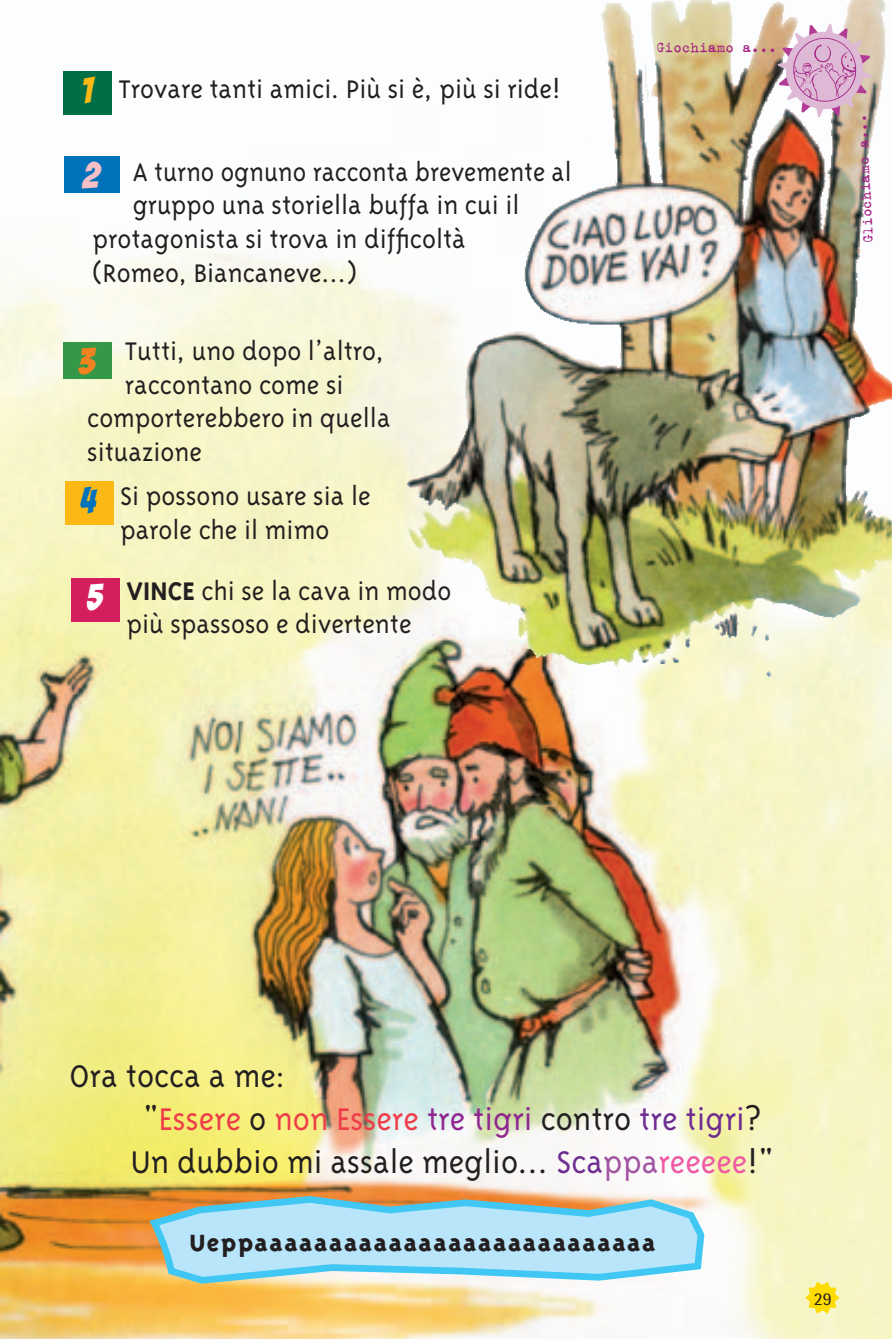
<style>
.page{position:relative;width:892px;height:1339px;background:#fff}
.page>*{position:absolute;margin:0;border:0;box-sizing:border-box;transform-origin:0 0}
.t1{font:300 36px "Triplex";color:#231f20}
.t2{font:300 36px "Triplex";color:#ee3d49}
.t3{font:36px "Bada Boom BB";color:#f9bfc6}
.t4{font:36px "Bada Boom BB";color:#f58220}
.t5{font:36px "Bada Boom BB";color:#0072bc}
.t6{font:36px "Bada Boom BB";color:#fff}
.t7{font:300 29.25px/33.8px "Triplex";color:#231f20}
.t8{font:800 27px "Triplex";letter-spacing:.05em;color:#231f20}
.t9{font:18px "Rotis Semi Sans";color:#231f20}
.t10{font:15.75px "Trixie";color:#a42383}
.s1{font-family:"Bada Boom BB";font-weight:400;font-size:36px;color:#fcb814}
.s2{font-weight:700}
.s3{color:#231f20}
.s4{color:#90268f}
.s5{color:#6e2c91}
.s6{color:#a153a1}
.s7{color:#ef59a1}
</style>
<div class="page">
<img style="left:0;top:0;width:892px;height:1338px">
<img style="left:742px;top:0;width:125px;height:230px">
<svg style="left:805px;top:1281px;width:34px;height:32px"></svg>
<svg style="left:777px;top:23px;width:94px;height:95px"></svg>
<div style="left:786px;top:32px;width:76px;height:77px;background:#deb9d6;border-radius:50%"></div>
<div style="left:786px;top:32px;width:77px;height:77px;border:1px solid #deb9d6;border-radius:50%"></div>
<img style="left:790px;top:35px;width:68px;height:69px">
<svg style="left:148px;top:1192px;width:560px;height:94px;background:#b6d7de"></svg>
<div style="left:63px;top:71px;width:49px;height:43px;background:#016f45"></div>
<div style="left:65px;top:156px;width:55px;height:36px;background:#0072bc"></div>
<div style="left:63px;top:342px;width:49px;height:37px;background:#359847"></div>
<div style="left:65px;top:481px;width:49px;height:43px;background:#fcb814"></div>
<div style="left:71px;top:578px;width:49px;height:43px;background:#d51e5d"></div>
<p class="t7" style="left:82px;top:72px;width:481px"><span class="s1">1</span> Trovare tanti amici. Più si è, più si ride!</p>
<p class="t7" style="left:133px;top:154px;width:440px">A turno ognuno racconta brevemente al</p>
<p class="t7" style="left:133px;top:188px;width:388px">gruppo una storiella buffa in cui il</p>
<p class="t7" style="left:93px;top:222px;width:375px">protagonista si trova in difficoltà</p>
<p class="t7" style="left:93px;top:256px;width:266px">(Romeo, Biancaneve…)</p>
<p class="t3" style="left:84px;top:156px;width:18px">2</p>
<p class="t7" style="left:125px;top:334px;width:261px">Tutti, uno dopo l’altro,</p>
<p class="t7" style="left:125px;top:367px;width:220px">raccontano come si</p>
<p class="t7" style="left:87px;top:401px;width:305px">comporterebbero in quella</p>
<p class="t7" style="left:87px;top:435px;width:116px">situazione</p>
<p class="t7" style="left:120px;top:479px;width:252px">Si possono usare sia le parole che il mimo</p>
<p class="t4" style="left:79px;top:342px;width:18px">3</p>
<p class="t5" style="left:81px;top:481px;width:18px">4</p>
<p class="t6" style="left:88px;top:578px;width:17px">5</p>
<p class="t7" style="left:126px;top:573px;width:326px"><span class="s2">VINCE</span> chi se la cava in modo più spassoso e divertente</p>
<p class="t10" style="left:656px;top:37px;width:123px">Giochiamo a...</p>
<p class="t10" style="left:858px;top:244px;width:131px;rotate:-93deg">Gliochiamo a...</p>
<p class="t1" style="left:70px;top:1055px;width:218px">Ora tocca a me:</p>
<p class="t2" style="left:143px;top:1098px;width:620px"><span class="s3">"</span>Essere <span class="s3">o</span> non Essere <span class="s4">tre tigri</span> <span class="s3">contro</span> <span class="s5">tre tigri</span><span class="s3">?</span></p>
<p class="t1" style="left:131px;top:1141px;width:645px">Un dubbio mi assale meglio… <span class="s5">Sca</span><span class="s6">ppa</span><span class="s7">reeeee</span>!"</p>
<p class="t8" style="left:189px;top:1226px;width:468px">Ueppaaaaaaaaaaaaaaaaaaaaaaaaaaa</p>
<p class="t9" style="left:813px;top:1288px;width:20px">29</p>
</div>
